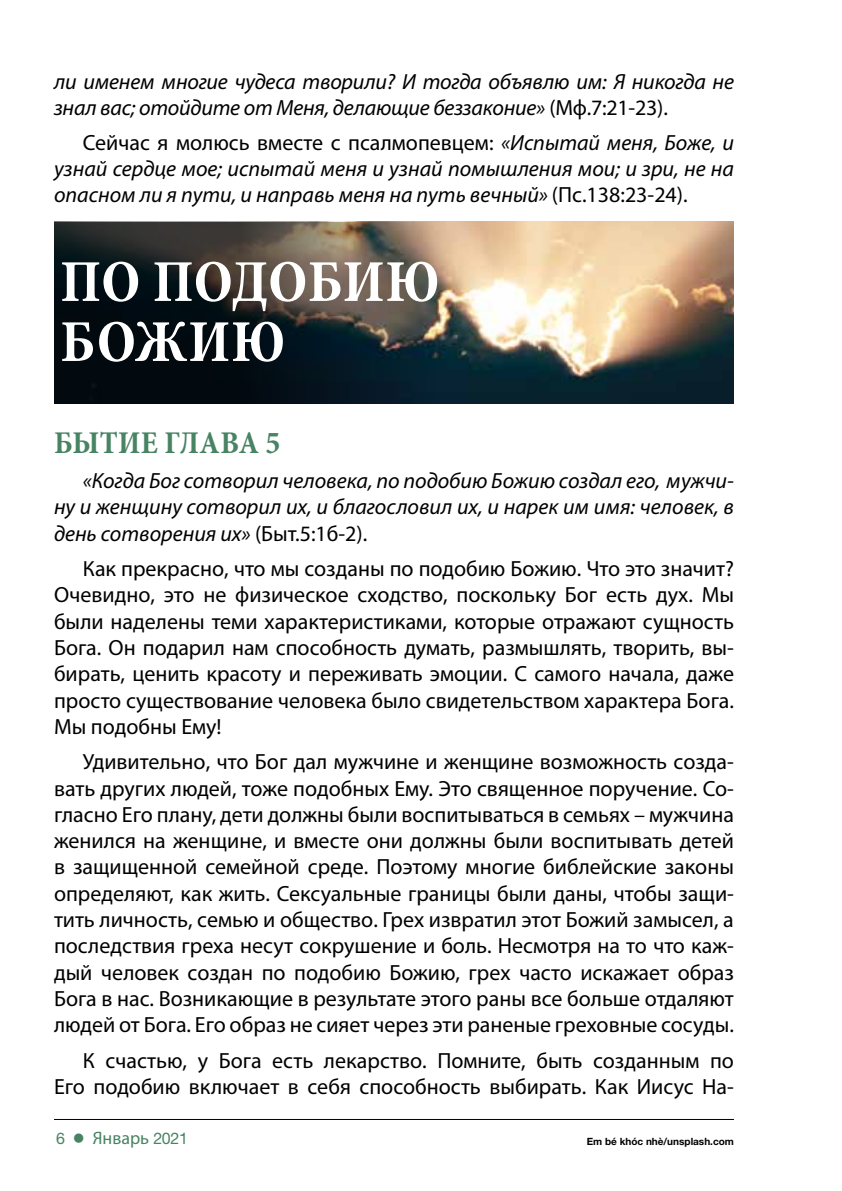
<style>
.page{position:relative;width:842px;height:1191px;background:#fff}
.page>*{position:absolute;margin:0;border:0;box-sizing:border-box;transform-origin:0 0}
.t1{font:700 condensed 60px/60px "Minion Pro";letter-spacing:.005em;color:#fff}
.t2{font:700 condensed 32px "Minion Pro";letter-spacing:.01em;color:#488363}
.t3{font:22px/26.4px "Myriad Pro";color:#000;text-align:justify}
.t4{font:italic 22px/26px "Myriad Pro";color:#000;text-align:justify}
.t5{font:18px "Myriad Pro";color:#488363}
.t6{font:700 10px "Helvetica Neue LT Std";color:#000}
.s1{font-style:normal}
.s2{font-family:"Helvetica Neue LT Std";font-size:16px}
</style>
<div class="page">
<hr style="left:54px;top:1119px;width:680px;height:1px;background:#000">
<img style="left:446px;top:222px;width:288px;height:181px">
<svg style="left:54px;top:222px;width:392px;height:181px;background:#2a2d2d"></svg>
<p class="t4" style="left:54px;top:68px;width:681px">ли именем многие чудеса творили? И тогда объявлю им: Я никогда не знал вас; отойдите от Меня, делающие беззаконие» <span class="s1">(Мф.7:21-23).</span></p>
<p class="t4" style="left:54px;top:129px;width:681px;text-indent:29px"><span class="s1">Сейчас я молюсь вместе с псалмопевцем:</span> «Испытай меня, Боже, и узнай сердце мое; испытай меня и узнай помышления мои; и зри, не на опасном ли я пути, и направь меня на путь вечный» <span class="s1">(Пс.138:23-24).</span></p>
<h1 class="t1" style="left:60px;top:251px;width:380px">ПО ПОДОБИЮ<br>БОЖИЮ</h1>
<h2 class="t2" style="left:54px;top:420px;width:228px">БЫТИЕ ГЛАВА 5</h2>
<p class="t4" style="left:54px;top:467px;width:681px;text-indent:29px">«Когда Бог сотворил человека, по подобию Божию создал его, мужчи&shy;ну и женщину сотворил их, и благословил их, и нарек им имя: человек, в день сотворения их» <span class="s1">(Быт.5:1б-2).</span></p>
<p class="t3" style="left:54px;top:555px;width:681px;text-indent:29px">Как прекрасно, что мы созданы по подобию Божию. Что это значит?<br>Очевидно, это не физическое сходство, поскольку Бог есть дух. Мы были наделены теми характеристиками, которые отражают сущность Бога. Он подарил нам способность думать, размышлять, творить, вы&shy;бирать, ценить красоту и переживать эмоции. С самого начала, даже просто существование человека было свидетельством характера Бога.<br>Мы подобны Ему!</p>
<p class="t3" style="left:54px;top:748px;width:681px;text-indent:29px">Удивительно, что Бог дал мужчине и женщине возможность созда&shy;вать других людей, тоже подобных Ему. Это священное поручение. Со&shy;гласно Его плану, дети должны были воспитываться в семьях – мужчина женился на женщине, и вместе они должны были воспитывать детей в защищенной семейной среде. Поэтому многие библейские законы определяют, как жить. Сексуальные границы были даны, чтобы защи&shy;тить личность, семью и общество. Грех извратил этот Божий замысел, а последствия греха несут сокрушение и боль. Несмотря на то что каж&shy;дый человек создан по подобию Божию, грех часто искажает образ Бога в нас. Возникающие в результате этого раны все больше отдаляют людей от Бога. Его образ не сияет через эти раненые греховные сосуды.</p>
<p class="t3" style="left:54px;top:1046px;width:681px;text-align:right">К счастью, у Бога есть лекарство. Помните, быть созданным по<br>Его подобию включает в себя способность выбирать. Как Иисус На-</p>
<p class="t5" style="left:56px;top:1127px;width:133px"><span class="s2">6</span> ● Январь <span class="s2">2021</span></p>
<p class="t6" style="left:587px;top:1135px;width:149px">Em bé khóc nhè/unsplash.com</p>
</div>
